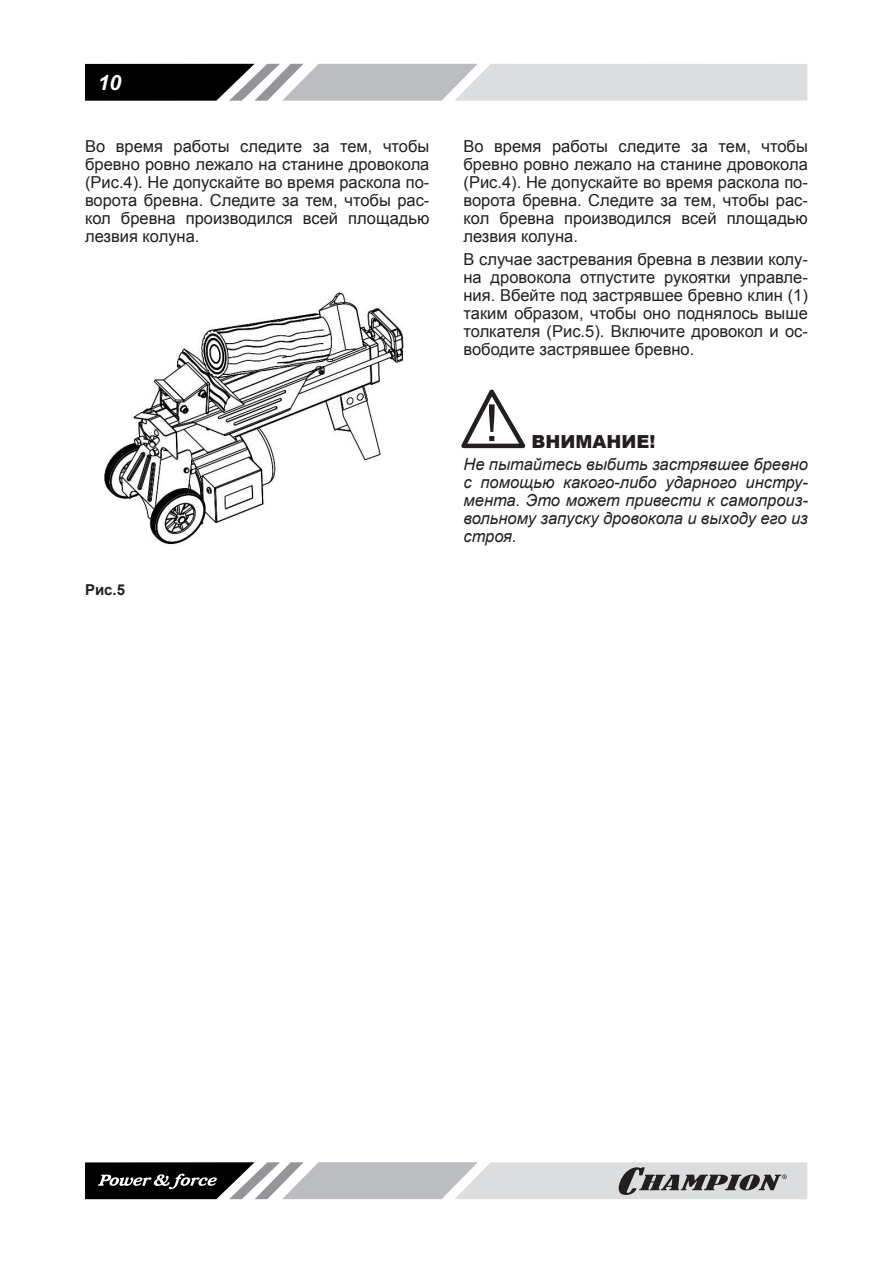
<style>
.page{position:relative;width:893px;height:1263px;background:#fff}
.page>*{position:absolute;margin:0;border:0;box-sizing:border-box;transform-origin:0 0}
.t1{font:italic 700 21px "Arial";color:#fff}
.Текст_основной{font:900 18px "Arial";color:#231f20}
.Текст_основной-2{font:16.5px/18px "Arial";color:#231f20;text-align:justify}
.Текст_основной-3{font:italic 16.5px/18px "Arial";color:#231f20;text-align:justify}
.Рисунок_подпись{font:700 15px "Arial";color:#231f20}
</style>
<div class="page">
<svg style="left:85px;top:64px;width:722px;height:37px;background:#a7a8aa"></svg>
<svg style="left:85px;top:1162px;width:722px;height:37px;background:#a1a2a3"></svg>
<img style="left:104px;top:292px;width:300px;height:254px">
<svg style="left:461px;top:389px;width:65px;height:60px"></svg>
<p class="t1" style="left:98px;top:68px;width:25px">10</p>
<p class="Текст_основной-2" style="left:85px;top:138px;width:346px">Во время работы следите за тем, чтобы бревно ровно лежало на станине дровокола (Рис.4). Не допускайте во время раскола по&shy;ворота бревна. Следите за тем, чтобы рас&shy;кол бревна производился всей площадью лезвия колуна.</p>
<p class="Рисунок_подпись" style="left:85px;top:580px;width:42px">Рис.5</p>
<p class="Текст_основной-2" style="left:463px;top:138px;width:346px">Во время работы следите за тем, чтобы бревно ровно лежало на станине дровокола (Рис.4). Не допускайте во время раскола по&shy;ворота бревна. Следите за тем, чтобы рас&shy;кол бревна производился всей площадью лезвия колуна.</p>
<p class="Текст_основной-2" style="left:463px;top:250px;width:346px">В случае застревания бревна в лезвии колу&shy;на дровокола отпустите рукоятки управле&shy;ния. Вбейте под застрявшее бревно клин (1) таким образом, чтобы оно поднялось выше толкателя (Рис.5). Включите дровокол и ос&shy;вободите застрявшее бревно.</p>
<p class="Текст_основной" style="left:532px;top:429px;width:125px">ВНИМАНИЕ!</p>
<p class="Текст_основной-3" style="left:463px;top:456px;width:346px">Не пытайтесь выбить застрявшее бревно с помощью какого-либо ударного инстру&shy;мента. Это может привести к самопроиз&shy;вольному запуску дровокола и выходу его из строя.</p>
</div>
